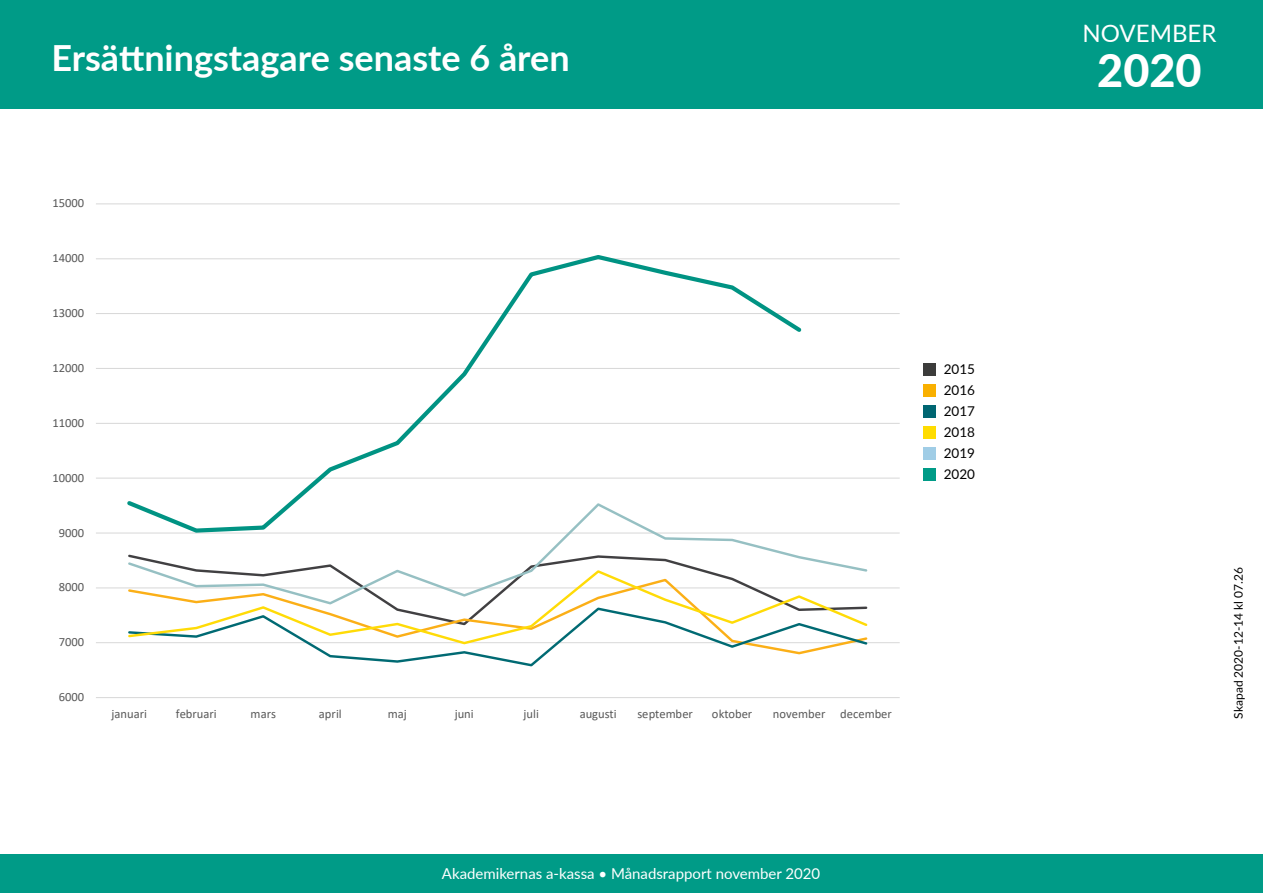
<style>
.page{position:relative;width:1263px;height:893px;background:#fff}
.page>*{position:absolute;margin:0;border:0;box-sizing:border-box;transform-origin:0 0}
.t1{font:900 45px "Lato";color:#fff}
.t2{font:700 36px "Lato";color:#fff}
.t3{font:24px "Lato";color:#fff}
.t4{font:15px "Lato";color:#fff}
.t5{font:13.5px/21px "Lato";color:#000;text-align:justify}
.t6{font:12.6px "Calibri";color:#595959}
.t7{font:12px "Lato";color:#000}
</style>
<div class="page">
<div style="left:0;top:855px;width:1263px;height:38px;background:#009b87"></div>
<div style="left:0;top:0;width:1263px;height:108px;background:#009b87"></div>
<div style="left:923px;top:364px;width:12px;height:12px;background:#3c3c3b"></div>
<div style="left:923px;top:385px;width:12px;height:12px;background:#f9b000"></div>
<div style="left:923px;top:405px;width:12px;height:13px;background:#006672"></div>
<div style="left:923px;top:426px;width:12px;height:13px;background:#ffdc00"></div>
<div style="left:923px;top:447px;width:12px;height:13px;background:#a0cde6"></div>
<div style="left:923px;top:468px;width:12px;height:13px;background:#009b87"></div>
<hr style="left:96px;top:642px;width:804px;height:1px;background:#d9d9d9">
<hr style="left:96px;top:587px;width:804px;height:1px;background:#d9d9d9">
<hr style="left:96px;top:532px;width:804px;height:2px;background:#d9d9d9">
<hr style="left:96px;top:478px;width:804px;height:1px;background:#d9d9d9">
<hr style="left:96px;top:423px;width:804px;height:1px;background:#d9d9d9">
<hr style="left:96px;top:368px;width:804px;height:1px;background:#d9d9d9">
<hr style="left:96px;top:313px;width:804px;height:1px;background:#d9d9d9">
<hr style="left:96px;top:258px;width:804px;height:1px;background:#d9d9d9">
<hr style="left:96px;top:203px;width:804px;height:1px;background:#d9d9d9">
<hr style="left:96px;top:697px;width:804px;height:1px;background:#d9d9d9">
<svg style="left:311px;top:646px;width:527px;height:21px"></svg>
<svg style="left:128px;top:606px;width:740px;height:40px"></svg>
<svg style="left:126px;top:532px;width:743px;height:74px"></svg>
<svg style="left:124px;top:255px;width:681px;height:280px"></svg>
<h2 class="t2" style="left:51px;top:31px;width:520px">Ersättningstagare senaste 6 åren</h2>
<p class="t6" style="left:52px;top:194px;width:33px">15000</p>
<p class="t6" style="left:52px;top:249px;width:33px">14000</p>
<p class="t6" style="left:52px;top:304px;width:33px">13000</p>
<p class="t6" style="left:52px;top:359px;width:33px">12000</p>
<p class="t6" style="left:52px;top:414px;width:33px">11000</p>
<p class="t6" style="left:52px;top:469px;width:33px">10000</p>
<p class="t6" style="left:59px;top:524px;width:27px">9000</p>
<p class="t6" style="left:59px;top:578px;width:27px">8000</p>
<p class="t6" style="left:59px;top:633px;width:27px">7000</p>
<p class="t6" style="left:59px;top:688px;width:27px">6000</p>
<p class="t6" style="left:112px;top:705px;width:37px">januari</p>
<p class="t6" style="left:176px;top:705px;width:42px">februari</p>
<p class="t6" style="left:251px;top:705px;width:27px">mars</p>
<p class="t6" style="left:319px;top:705px;width:24px">april</p>
<p class="t6" style="left:388px;top:705px;width:21px">maj</p>
<p class="t6" style="left:455px;top:705px;width:21px">juni</p>
<p class="t6" style="left:523px;top:705px;width:17px">juli</p>
<p class="t6" style="left:580px;top:705px;width:39px">augusti</p>
<p class="t6" style="left:637px;top:705px;width:57px">september</p>
<p class="t6" style="left:712px;top:705px;width:42px">oktober</p>
<p class="t6" style="left:773px;top:705px;width:120px">november december</p>
<p class="t5" style="left:944px;top:358px;width:33px">2015<br>2016<br>2017<br>2018<br>2019<br>2020</p>
<p class="t4" style="left:442px;top:863px;width:380px">Akademikernas a-kassa • Månadsrapport november 2020</p>
<h3 class="t3" style="left:1082px;top:16px;width:135px">NOVEMBER</h3>
<h1 class="t1" style="left:1097px;top:37px;width:106px">2020</h1>
<p class="t7" style="left:1230px;top:719px;width:153px;rotate:-90deg">Skapad 2020-12-14 kl 07.26</p>
</div>
